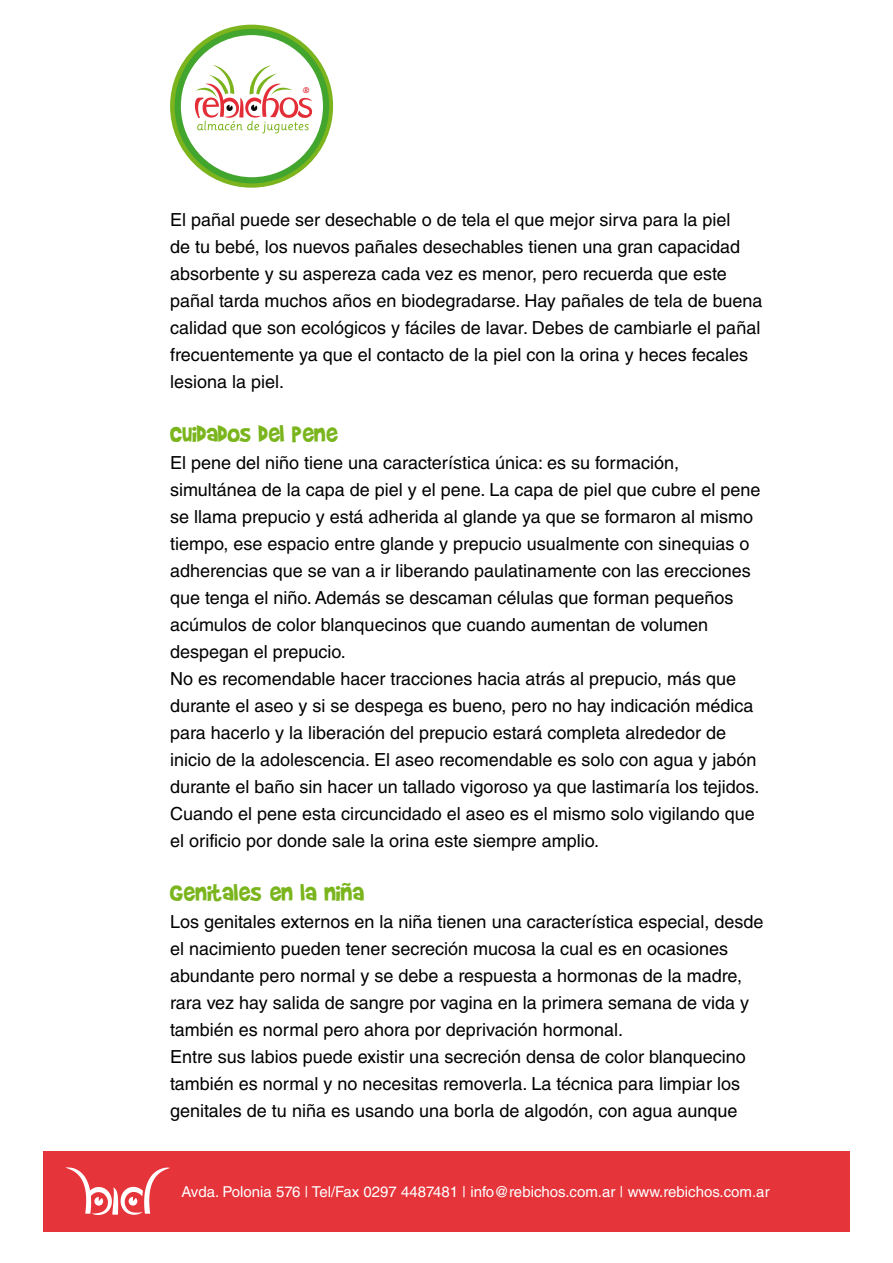
<style>
.page{position:relative;width:893px;height:1263px;background:#fff}
.page>*{position:absolute;margin:0;border:0;box-sizing:border-box;transform-origin:0 0}
.t1{font:27px "Brady Bunch Remastered";color:#7ab51d}
.t2{font:18px/27px "Helvetica LT Std";color:#000}
.t3{font:15px "Helvetica LT Std";color:#fff}
.t4{font:10.5px "Gosmick Sans";color:#e32e38}
</style>
<div class="page">
<svg style="left:170px;top:25px;width:163px;height:163px;background:#7cb526"></svg>
<div style="left:175px;top:29px;width:154px;height:154px;background:#42a52d;border-radius:50%"></div>
<div style="left:181px;top:35px;width:142px;height:142px;background:#fff;border-radius:50%"></div>
<svg style="left:194px;top:65px;width:119px;height:68px"></svg>
<div style="left:43px;top:1151px;width:807px;height:80px;background:#e5343a"></div>
<svg style="left:65px;top:1167px;width:105px;height:48px"></svg>
<p class="t4" style="left:303px;top:84px;width:8px">®</p>
<p class="t2" style="left:170px;top:206px;width:594px">El pañal puede ser desechable o de tela el que mejor sirva para la piel<br>de tu bebé, los nuevos pañales desechables tienen una gran capacidad absorbente y su aspereza cada vez es menor, pero recuerda que este pañal tarda muchos años en biodegradarse. Hay pañales de tela de buena calidad que son ecológicos y fáciles de lavar. Debes de cambiarle el pañal frecuentemente ya que el contacto de la piel con la orina y heces fecales lesiona la piel.</p>
<h1 class="t1" style="left:170px;top:419px;width:169px">Cuidados del pene</h1>
<p class="t2" style="left:170px;top:449px;width:592px">El pene del niño tiene una característica única: es su formación, simultánea de la capa de piel y el pene. La capa de piel que cubre el pene se llama prepucio y está adherida al glande ya que se formaron al mismo tiempo, ese espacio entre glande y prepucio usualmente con sinequias o adherencias que se van a ir liberando paulatinamente con las erecciones que tenga el niño. Además se descaman células que forman pequeños acúmulos de color blanquecinos que cuando aumentan de volumen despegan el prepucio.<br>No es recomendable hacer tracciones hacia atrás al prepucio, más que durante el aseo y si se despega es bueno, pero no hay indicación médica para hacerlo y la liberación del prepucio estará completa alrededor de inicio de la adolescencia. El aseo recomendable es solo con agua y jabón durante el baño sin hacer un tallado vigoroso ya que lastimaría los tejidos.<br>Cuando el pene esta circuncidado el aseo es el mismo solo vigilando que el orificio por donde sale la orina este siempre amplio.</p>
<h1 class="t1" style="left:170px;top:878px;width:196px">Genitales en la niña</h1>
<p class="t2" style="left:170px;top:908px;width:595px">Los genitales externos en la niña tienen una característica especial, desde el nacimiento pueden tener secreción mucosa la cual es en ocasiones abundante pero normal y se debe a respuesta a hormonas de la madre, rara vez hay salida de sangre por vagina en la primera semana de vida y también es normal pero ahora por deprivación hormonal.<br>Entre sus labios puede existir una secreción densa de color blanquecino también es normal y no necesitas removerla. La técnica para limpiar los genitales de tu niña es usando una borla de algodón, con agua aunque</p>
<p class="t3" style="left:182px;top:1183px;width:590px">Avda. Polonia 576 | Tel/Fax 0297 4487481 | info@rebichos.com.ar | www.rebichos.com.ar</p>
</div>
